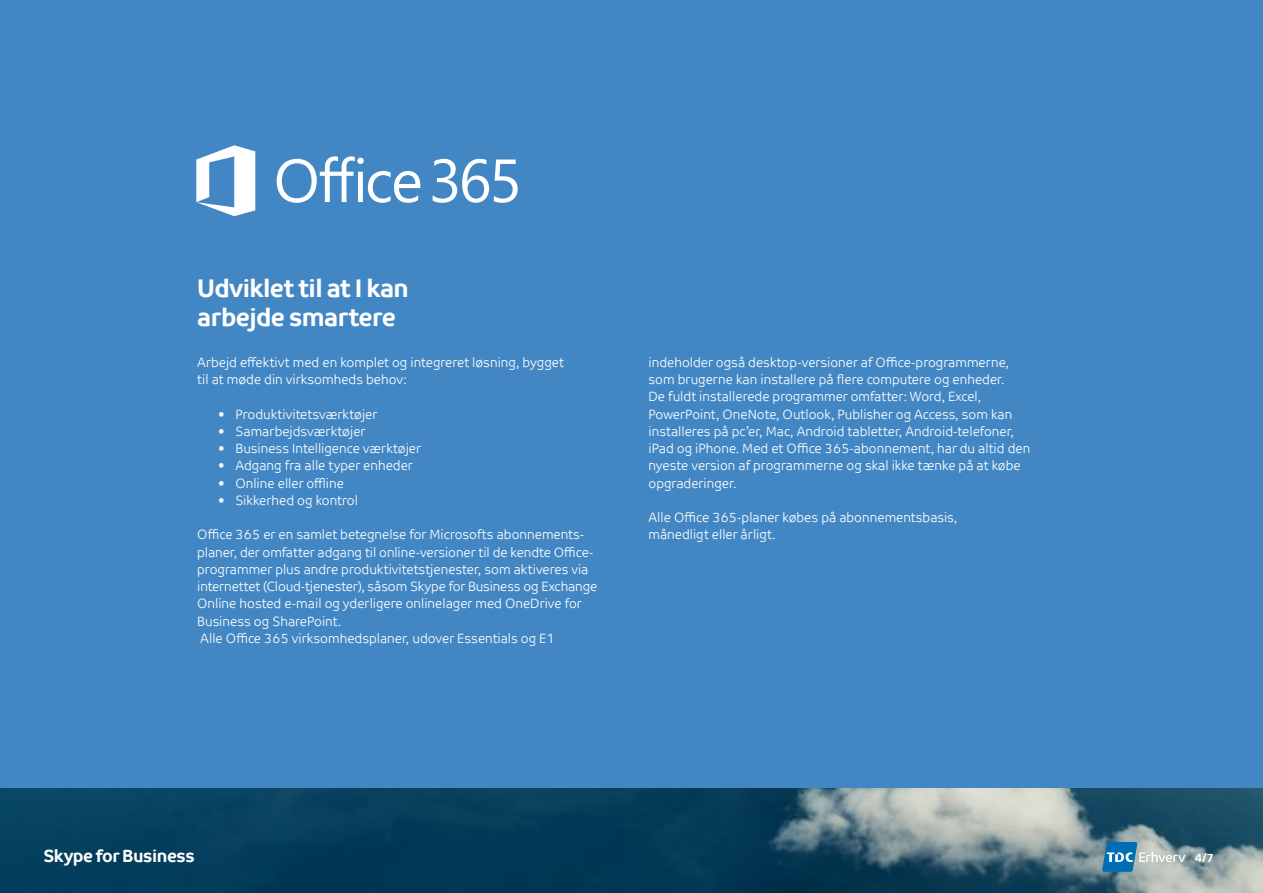
<style>
.page{position:relative;width:1263px;height:893px;background:#fff}
.page>*{position:absolute;margin:0;border:0;box-sizing:border-box;transform-origin:0 0}
.t1{font:700 25.5px/28.5px "TDC";letter-spacing:-.025em;color:#fff}
.t2{font:700 17.85px "TDC";letter-spacing:-.025em;color:#fff}
.t3{font:13.5px/17.2px "TDC Light";color:#fff}
.t4{font:700 12px "TDC";color:#fff}
</style>
<div class="page">
<img style="left:0;top:787px;width:1263px;height:106px">
<div style="left:0;top:0;width:1263px;height:787px;background:#4287c4"></div>
<svg style="left:1102px;top:842px;width:83px;height:30px;background:#7ba6ba"></svg>
<svg style="left:277px;top:156px;width:143px;height:47px"></svg>
<svg style="left:433px;top:159px;width:85px;height:44px"></svg>
<svg style="left:196px;top:145px;width:59px;height:71px"></svg>
<h1 class="t1" style="left:197px;top:274px;width:213px">Udviklet til at I kan arbejde smartere</h1>
<p class="t3" style="left:197px;top:354px;width:368px">Arbejd effektivt med en komplet og integreret løsning, bygget til at møde din virksomheds behov:</p>
<p class="t3" style="left:218px;top:405px;width:160px">• Produktivitetsværktøjer</p>
<p class="t3" style="left:218px;top:423px;width:148px">• Samarbejdsværktøjer</p>
<p class="t3" style="left:218px;top:440px;width:204px">• Business Intelligence værktøjer</p>
<p class="t3" style="left:218px;top:457px;width:196px">• Adgang fra alle typer enheder</p>
<p class="t3" style="left:218px;top:474px;width:127px">• Online eller offline</p>
<p class="t3" style="left:218px;top:492px;width:141px">• Sikkerhed og kontrol</p>
<p class="t3" style="left:197px;top:526px;width:402px">Office 365 er en samlet betegnelse for Microsofts abonnements&shy;planer, der omfatter adgang til online-versioner til de kendte Office&shy;programmer plus andre produktivitetstjenester, som aktiveres via internettet (Cloud-tjenester), såsom Skype for Business og Exchange Online hosted e-mail og yderligere onlinelager med OneDrive for Business og SharePoint.<br>Alle Office 365 virksomhedsplaner, udover Essentials og E1</p>
<p class="t3" style="left:648px;top:354px;width:383px">indeholder også desktop-versioner af Office-programmerne, som brugerne kan installere på flere computere og enheder.<br>De fuldt installerede programmer omfatter: Word, Excel, PowerPoint, OneNote, Outlook, Publisher og Access, som kan installeres på pc’er, Mac, Android tabletter, Android-telefoner, iPad og iPhone. Med et Office 365-abonnement, har du altid den nyeste version af programmerne og skal ikke tænke på at købe opgraderinger.</p>
<p class="t3" style="left:648px;top:509px;width:310px">Alle Office 365-planer købes på abonnementsbasis, månedligt eller årligt.</p>
<h2 class="t2" style="left:44px;top:845px;width:152px">Skype for Business</h2>
<p class="t4" style="left:1195px;top:850px;width:20px">4/7</p>
</div>
